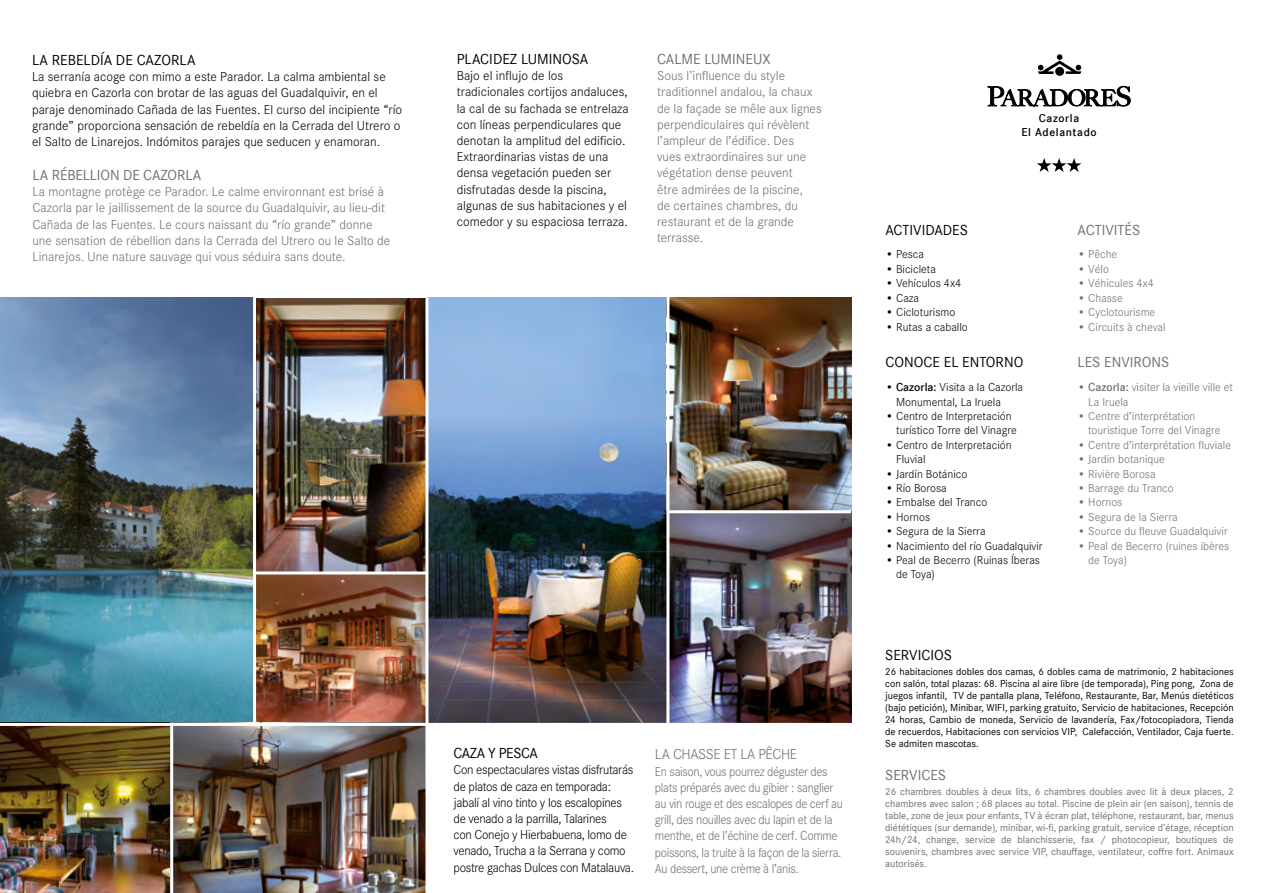
<style>
.page{position:relative;width:1268px;height:893px;background:#fff}
.page>*{position:absolute;margin:0;border:0;box-sizing:border-box;transform-origin:0 0}
.t1{font:15px "Corporate S";color:#000}
.t2{font:15px "Corporate S";color:#706f6f}
.t3{font:300 15px "Corporate S";letter-spacing:-.025em;color:#706f6f}
.t4{font:15px "Corporate S";letter-spacing:-.025em;color:#000}
.t5{font:300 13.5px/16.2px "Corporate S";color:#000}
.t6{font:300 13.5px/16.2px "Corporate S";color:#706f6f}
.t7{font:300 13.5px/16.2px "Corporate S";letter-spacing:-.025em;color:#706f6f;scale:.94 1}
.t8{font:300 13.5px/16.2px "Corporate S";letter-spacing:-.025em;color:#000}
.t9{font:300 12px/14.4px "Corporate S";color:#706f6f}
.t10{font:300 12px/14.4px "Corporate S";color:#000}
.t11{font:600 11.85px/14.1px "Corporate S";letter-spacing:.05em;color:#000;text-align:center}
.t12{font:10.5px/12px "Corporate S";color:#000;text-align:justify}
.t13{font:10.5px/12px "Corporate S";color:#706f6f;text-align:justify}
.s1{font-weight:600}
</style>
<div class="page">
<svg style="left:987px;top:86px;width:143px;height:20px"></svg>
<svg style="left:1037px;top:54px;width:44px;height:20px"></svg>
<svg style="left:1054px;top:67px;width:9px;height:9px"></svg>
<img style="left:669px;top:513px;width:181px;height:210px">
<img style="left:428px;top:298px;width:238px;height:425px">
<img style="left:669px;top:298px;width:181px;height:212px">
<img style="left:256px;top:298px;width:169px;height:273px">
<img style="left:0;top:298px;width:253px;height:425px">
<img style="left:0;top:726px;width:170px;height:167px">
<img style="left:256px;top:574px;width:169px;height:149px">
<img style="left:173px;top:726px;width:252px;height:167px">
<svg style="left:1037px;top:158px;width:44px;height:14px"></svg>
<p class="t1" style="left:32px;top:52px;width:165px">LA REBELDÍA DE CAZORLA</p>
<p class="t5" style="left:32px;top:69px;width:371px">La serranía acoge con mimo a este Parador. La calma ambiental se quiebra en Cazorla con brotar de las aguas del Guadalquivir, en el paraje denominado Cañada de las Fuentes. El curso del incipiente “río grande” proporciona sensación de rebeldía en la Cerrada del Utrero o el Salto de Linarejos. Indómitos parajes que seducen y enamoran.</p>
<p class="t2" style="left:32px;top:167px;width:170px">LA RÉBELLION DE CAZORLA</p>
<p class="t6" style="left:32px;top:184px;width:359px">La montagne protège ce Parador. Le calme environnant est brisé à Cazorla par le jaillissement de la source du Guadalquivir, au lieu-dit Cañada de las Fuentes. Le cours naissant du “río grande” donne une sensation de rébellion dans la Cerrada del Utrero ou le Salto de Linarejos. Une nature sauvage qui vous séduira sans doute.</p>
<p class="t1" style="left:456px;top:50px;width:133px">PLACIDEZ LUMINOSA</p>
<p class="t5" style="left:456px;top:68px;width:173px">Bajo el influjo de los tradicionales cortijos andaluces, la cal de su fachada se entrelaza con líneas perpendiculares que denotan la amplitud del edificio.<br>Extraordinarias vistas de una densa vegetación pueden ser disfrutadas desde la piscina, algunas de sus habitaciones y el comedor y su espaciosa terraza.</p>
<p class="t2" style="left:657px;top:50px;width:115px">CALME LUMINEUX</p>
<p class="t6" style="left:657px;top:68px;width:166px">Sous l’influence du style traditionnel andalou, la chaux de la façade se mêle aux lignes perpendiculaires qui révèlent l’ampleur de l’édifice. Des<br>vues extraordinaires sur une végétation dense peuvent<br>être admirées de la piscine,<br>de certaines chambres, du restaurant et de la grande terrasse.</p>
<p class="t4" style="left:453px;top:745px;width:86px">CAZA Y PESCA</p>
<p class="t8" style="left:453px;top:762px;width:182px">Con espectaculares vistas disfrutarás de platos de caza en temporada: jabalí al vino tinto y los escalopines de venado a la parrilla, Talarines<br>con Conejo y Hierbabuena, lomo de venado, Trucha a la Serrana y como postre gachas Dulces con Matalauva.</p>
<p class="t3" style="left:655px;top:746px;width:144px">LA CHASSE ET LA PÊCHE</p>
<p class="t7" style="left:655px;top:763px;width:201px">En saison, vous pourrez déguster des plats préparés avec du gibier : sanglier au vin rouge et des escalopes de cerf au grill, des nouilles avec du lapin et de la menthe, et de l’échine de cerf. Comme poissons, la truite à la façon de la sierra.<br>Au dessert, une crème à l’anis.</p>
<p class="t1" style="left:885px;top:221px;width:84px">ACTIVIDADES</p>
<p class="t10" style="left:885px;top:248px;width:40px">• Pesca</p>
<p class="t10" style="left:885px;top:262px;width:52px">• Bicicleta</p>
<p class="t10" style="left:885px;top:276px;width:77px">• Vehículos 4x4</p>
<p class="t10" style="left:885px;top:291px;width:35px">• Caza</p>
<p class="t10" style="left:885px;top:305px;width:71px">• Cicloturismo</p>
<p class="t10" style="left:885px;top:320px;width:84px">• Rutas a caballo</p>
<p class="t11" style="left:1021px;top:111px;width:77px">Cazorla<br>El Adelantado</p>
<p class="t2" style="left:1077px;top:221px;width:64px">ACTIVITÉS</p>
<p class="t9" style="left:1077px;top:248px;width:41px">• Pêche</p>
<p class="t9" style="left:1077px;top:262px;width:33px">• Vélo</p>
<p class="t9" style="left:1077px;top:276px;width:78px">• Véhicules 4x4</p>
<p class="t9" style="left:1077px;top:291px;width:47px">• Chasse</p>
<p class="t9" style="left:1077px;top:305px;width:79px">• Cyclotourisme</p>
<p class="t9" style="left:1077px;top:320px;width:89px">• Circuits à cheval</p>
<p class="t1" style="left:885px;top:354px;width:139px">CONOCE EL ENTORNO</p>
<p class="t10" style="left:895px;top:380px;width:128px;text-indent:-11px">• <span class="s1">Cazorla:</span> Visita a la Cazorla<br>Monumental, La Iruela</p>
<p class="t10" style="left:895px;top:409px;width:122px;text-indent:-11px">• Centro de Interpretación turístico Torre del Vinagre</p>
<p class="t10" style="left:895px;top:438px;width:117px;text-indent:-11px">• Centro de Interpretación<br>Fluvial</p>
<p class="t10" style="left:885px;top:467px;width:83px">• Jardín Botánico</p>
<p class="t10" style="left:885px;top:481px;width:63px">• Río Borosa</p>
<p class="t10" style="left:885px;top:495px;width:103px">• Embalse del Tranco</p>
<p class="t10" style="left:885px;top:510px;width:46px">• Hornos</p>
<p class="t10" style="left:885px;top:524px;width:102px">• Segura de la Sierra</p>
<p class="t10" style="left:885px;top:539px;width:159px">• Nacimiento del río Guadalquivir</p>
<p class="t10" style="left:895px;top:553px;width:145px;text-indent:-11px">• Peal de Becerro (Ruinas Íberas de Toya)</p>
<p class="t1" style="left:885px;top:647px;width:68px">SERVICIOS</p>
<p class="t2" style="left:1077px;top:354px;width:93px">LES ENVIRONS</p>
<p class="t9" style="left:1088px;top:380px;width:146px;text-indent:-11px">• <span class="s1">Cazorla:</span> visiter la vieille ville et<br>La Iruela</p>
<p class="t9" style="left:1088px;top:409px;width:134px;text-indent:-11px">• Centre d’interprétation touristique Torre del Vinagre</p>
<p class="t9" style="left:1077px;top:438px;width:155px">• Centre d’interprétation fluviale</p>
<p class="t9" style="left:1077px;top:452px;width:89px">• Jardin botanique</p>
<p class="t9" style="left:1077px;top:467px;width:79px">• Rivière Borosa</p>
<p class="t9" style="left:1077px;top:481px;width:98px">• Barrage du Tranco</p>
<p class="t9" style="left:1077px;top:495px;width:46px">• Hornos</p>
<p class="t9" style="left:1077px;top:510px;width:102px">• Segura de la Sierra</p>
<p class="t9" style="left:1077px;top:524px;width:151px">• Source du fleuve Guadalquivir</p>
<p class="t9" style="left:1088px;top:539px;width:142px;text-indent:-11px">• Peal de Becerro (ruines ibères de Toya)</p>
<p class="t12" style="left:885px;top:665px;width:350px">26 habitaciones dobles dos camas, 6 dobles cama de matrimonio, 2 habitaciones con salón, total plazas: 68. Piscina al aire libre (de temporada), Ping pong, Zona de juegos infantil, TV de pantalla plana, Teléfono, Restaurante, Bar, Menús dietéticos (bajo petición), Minibar, WIFI, parking gratuito, Servicio de habitaciones, Recepción 24 horas, Cambio de moneda, Servicio de lavandería, Fax/fotocopiadora, Tienda de recuerdos, Habitaciones con servicios VIP, Calefacción, Ventilador, Caja fuerte.<br>Se admiten mascotas.</p>
<p class="t2" style="left:885px;top:767px;width:62px">SERVICES</p>
<p class="t13" style="left:885px;top:786px;width:350px">26 chambres doubles à deux lits, 6 chambres doubles avec lit à deux places, 2 chambres avec salon ; 68 places au total. Piscine de plein air (en saison), tennis de table, zone de jeux pour enfants, TV à écran plat, téléphone, restaurant, bar, menus diététiques (sur demande), minibar, wi-fi, parking gratuit, service d’étage, réception 24h/24, change, service de blanchisserie, fax / photocopieur, boutiques de souvenirs, chambres avec service VIP, chauffage, ventilateur, coffre fort. Animaux autorisés.</p>
</div>
